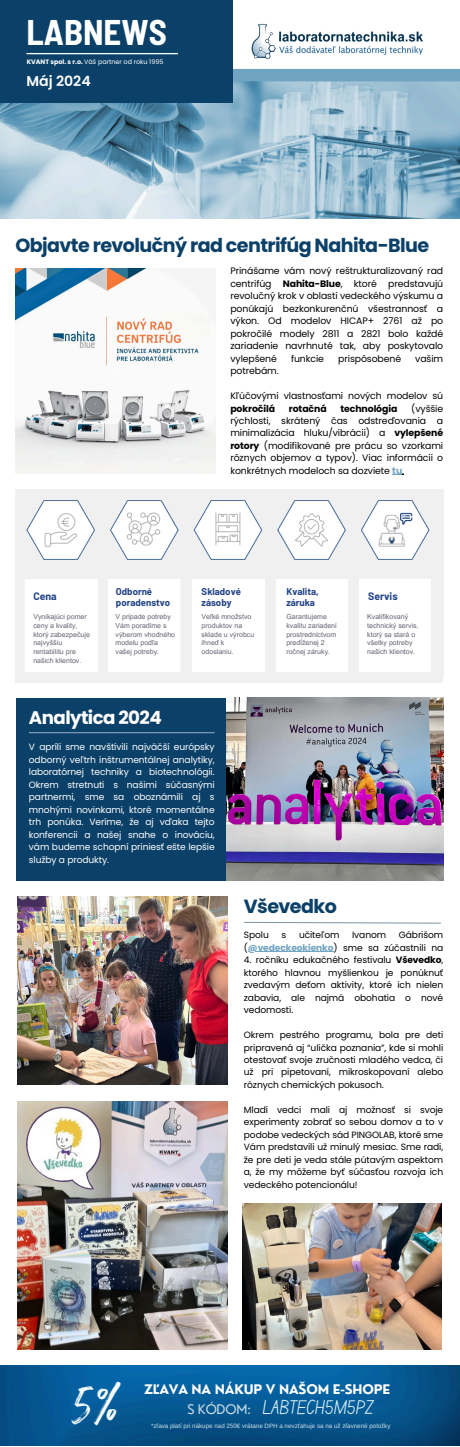
<style>
.page{position:relative;width:460px;height:1447px;background:#fff}
.page>*{position:absolute;margin:0;border:0;box-sizing:border-box;transform-origin:0 0}
.t1{font:39.81px "Feeling Passionate";color:#f3fafa}
.t2{font:700 semi-condensed 34.82px "Barlow";color:#feffff}
.t3{font:19.95px "Canva School Font";color:#dcf2f5}
.t4{font:700 19.07px "Poppins";letter-spacing:-.03em;color:#0b4068}
.t5{font:700 18.2px "Poppins";letter-spacing:-.03em;color:#fff}
.t6{font:600 14.09px "Poppins";color:#feffff}
.t7{font:700 12.86px "Nourd";letter-spacing:-.015em;color:#fff}
.t8{font:12.86px "Nourd";letter-spacing:-.015em;color:#cadee9}
.t9{font:700 10.5px "Barlow";color:#214386}
.t10{font:700 9.62px/11.2px "Barlow";color:#214386}
.t11{font:9.36px/12.4px "Poppins";letter-spacing:-.01em;color:#000;text-align:justify}
.t12{font:700 9.36px "Poppins";letter-spacing:-.01em;color:#000}
.t13{font:9.1px/12.4px "Poppins";letter-spacing:-.01em;color:#000;text-align:justify}
.t14{font:9.1px/12.4px "Poppins";letter-spacing:-.01em;color:#fff;text-align:justify}
.t15{font:7px/8.8px "Arial MT Pro";color:#636372}
.t16{font:6.39px "Poppins";color:#feffff}
.t17{font:6.21px "Arimo";color:#cadee9}
.s1{font-weight:700}
.s2{font-weight:700;color:#70a4c0}
</style>
<div class="page">
<img style="left:0;top:81px;width:459px;height:138px">
<div style="left:229px;top:69px;width:230px;height:12px;background:#70a4c0"></div>
<div style="left:0;top:0;width:233px;height:102px;background:#0b4068"></div>
<img style="left:251px;top:24px;width:172px;height:35px">
<hr style="left:26px;top:53px;width:152px;height:1px;background:#feffff">
<div style="left:16px;top:698px;width:211px;height:182px;background:#0b4068"></div>
<hr style="left:29px;top:732px;width:185px;height:1px;background:#fff">
<svg style="left:243px;top:921px;width:198px;height:2px"></svg>
<img style="left:0;top:1365px;width:459px;height:80px">
<img style="left:18px;top:896px;width:210px;height:188px">
<img style="left:18px;top:1101px;width:210px;height:248px">
<svg style="left:17px;top:1101px;width:90px;height:88px"></svg>
<img style="left:41px;top:1117px;width:45px;height:54px">
<img style="left:227px;top:698px;width:216px;height:182px">
<img style="left:15px;top:268px;width:200px;height:205px">
<img style="left:15px;top:489px;width:427px;height:193px">
<div style="left:26px;top:580px;width:72px;height:91px;background:#fff"></div>
<div style="left:108px;top:580px;width:72px;height:91px;background:#fff"></div>
<div style="left:193px;top:580px;width:71px;height:91px;background:#fff"></div>
<div style="left:276px;top:580px;width:71px;height:91px;background:#fff"></div>
<div style="left:359px;top:579px;width:71px;height:92px;background:#fff"></div>
<img style="left:242px;top:1203px;width:199px;height:146px">
<svg style="left:392px;top:474px;width:12px;height:1px"></svg>
<hr style="left:248px;top:951px;width:85px;height:1px;background:#70a4c0">
<p class="t2" style="left:26px;top:10px;width:142px">LABNEWS</p>
<p class="t6" style="left:26px;top:71px;width:66px">Máj 2024</p>
<p class="t16" style="left:27px;top:57px;width:138px"><span class="s1">KVANT spol. s r.o.</span> Váš partner od roku 1995</p>
<p class="t4" style="left:15px;top:232px;width:415px">Objavte revolučný rad centrifúg Nahita-Blue</p>
<p class="t11" style="left:230px;top:265px;width:214px">Prinášame vám nový reštrukturalizovaný rad centrifúg <span class="s1">Nahita-Blue</span>, ktoré predstavujú revolučný krok v oblasti vedeckého výskumu a ponúkajú bezkonkurenčnú všestrannosť a výkon. Od modelov HICAP+ 2761 až po pokročilé modely 2811 a 2821 bolo každé zariadenie navrhnuté tak, aby poskytovalo vylepšené</p>
<p class="t11" style="left:291px;top:352px;width:35px">funkcie</p>
<p class="t11" style="left:338px;top:352px;width:64px">prispôsobené</p>
<p class="t11" style="left:415px;top:352px;width:29px">vašim</p>
<p class="t11" style="left:230px;top:364px;width:50px">potrebám.</p>
<p class="t11" style="left:230px;top:389px;width:214px">Kľúčovými vlastnosťami nových modelov sú <span class="s1">pokročilá</span></p>
<p class="t11" style="left:230px;top:402px;width:214px;text-indent:181px">(vyššie rýchlosti, skrátený čas odstreďovania a minimalizácia hluku/vibrácii) a <span class="s1">vylepšené rotory</span> (modifikované pre prácu so vzorkami rôznych objemov a typov). Viac informácii o konkrétnych modeloch sa dozviete <span class="s2">tu</span>.</p>
<p class="t12" style="left:289px;top:401px;width:39px">rotačná</p>
<p class="t12" style="left:340px;top:401px;width:58px">technológia</p>
<h5 class="t10" style="left:116px;top:585px;width:56px">Odborné poradenstvo</h5>
<p class="t9" style="left:33px;top:590px;width:25px">Cena</p>
<p class="t15" style="left:33px;top:613px;width:58px">Vynikajúci pomer ceny a kvality, ktorý zabezpečuje najvyššiu rentabilitu pre našich klientov.</p>
<p class="t15" style="left:115px;top:613px;width:61px">V prípade potreby<br>Vám poradíme s výberom vhodného</p>
<h3 class="t15" style="left:115px;top:639px;width:44px">modelu podľa</h3>
<p class="t15" style="left:115px;top:648px;width:45px">vašej potreby.</p>
<p class="t10" style="left:201px;top:585px;width:41px">Skladové zásoby</p>
<p class="t15" style="left:201px;top:613px;width:54px">Veľké množstvo produktov na sklade u výrobcu ihneď k odoslaniu.</p>
<p class="t10" style="left:286px;top:585px;width:34px">Kvalita,</p>
<p class="t10" style="left:286px;top:597px;width:30px">záruka</p>
<h4 class="t15" style="left:286px;top:613px;width:52px">Garantujeme kvalitu zariadení prostredníctvom predĺženej 2 ročnej záruky.</h4>
<p class="t9" style="left:368px;top:589px;width:31px">Servis</p>
<h2 class="t15" style="left:367px;top:613px;width:53px">Kvalifikovaný technický servis, ktorý sa stará o všetky potreby našich klientov.</h2>
<p class="t5" style="left:29px;top:704px;width:134px">Analytica 2024</p>
<p class="t14" style="left:29px;top:741px;width:187px">V apríli sme navštívili najväčší európsky odborný veľtrh inštrumentálnej analytiky, laboratórnej techniky a biotechnológii.<br>Okrem stretnutí s našimi súčasnými partnermi, sme sa oboznámili aj s mnohými novinkami, ktoré momentálne trh ponúka. Veríme, že aj vďaka tejto konferencii a našej snahe o inováciu, vám budeme schopní priniesť ešte lepšie služby a produkty.</p>
<p class="t4" style="left:244px;top:893px;width:94px">Vševedko</p>
<p class="t13" style="left:244px;top:928px;width:27px">Spolu</p>
<p class="t13" style="left:281px;top:928px;width:6px">s</p>
<p class="t13" style="left:299px;top:928px;width:42px">učiteľom</p>
<p class="t13" style="left:352px;top:928px;width:36px">Ivanom</p>
<p class="t13" style="left:244px;top:928px;width:201px;text-align:right">Gábrišom<br>(<span class="s2">@vedeckeokienko</span>) sme sa zúčastnili na</p>
<p class="t13" style="left:244px;top:953px;width:201px">4. ročníku edukačného festivalu <span class="s1">Vševedko</span>, ktorého hlavnou myšlienkou je ponúknuť zvedavým deťom aktivity, ktoré ich nielen zabavia, ale najmä obohatia o nové vedomosti.</p>
<p class="t13" style="left:244px;top:1028px;width:201px">Okrem pestrého programu, bola pre deti pripravená aj “ulička poznania”, kde si mohli</p>
<p class="t13" style="left:244px;top:1053px;width:201px">otestovať svoje zručnosti mladého vedca, či už pri pipetovaní, mikroskopovaní alebo rôznych chemických pokusoch.</p>
<p class="t13" style="left:244px;top:1103px;width:201px">Mladí vedci mali aj možnosť si svoje experimenty zobrať so sebou domov a to v</p>
<p class="t13" style="left:244px;top:1128px;width:201px">podobe vedeckých sád PINGOLAB, ktoré sme Vám predstavili už minulý mesiac. Sme radi, že pre deti je veda stále pútavým aspektom a, že my môžeme byť súčasťou rozvoja ich vedeckého potencionálu!</p>
<p class="t1" style="left:72px;top:1372px;width:48px">5%</p>
<p class="t7" style="left:144px;top:1381px;width:247px">ZĽAVA NA NÁKUP V NAŠOM E-SHOPE</p>
<p class="t8" style="left:187px;top:1400px;width:65px">S KÓDOM:</p>
<p class="t3" style="left:263px;top:1398px;width:112px">LABTECH5M5PZ</p>
<p class="t17" style="left:151px;top:1422px;width:241px">*zľava platí pri nákupe nad 250€ vrátane DPH a nevzťahuje sa na už zľavnené položky</p>
</div>
